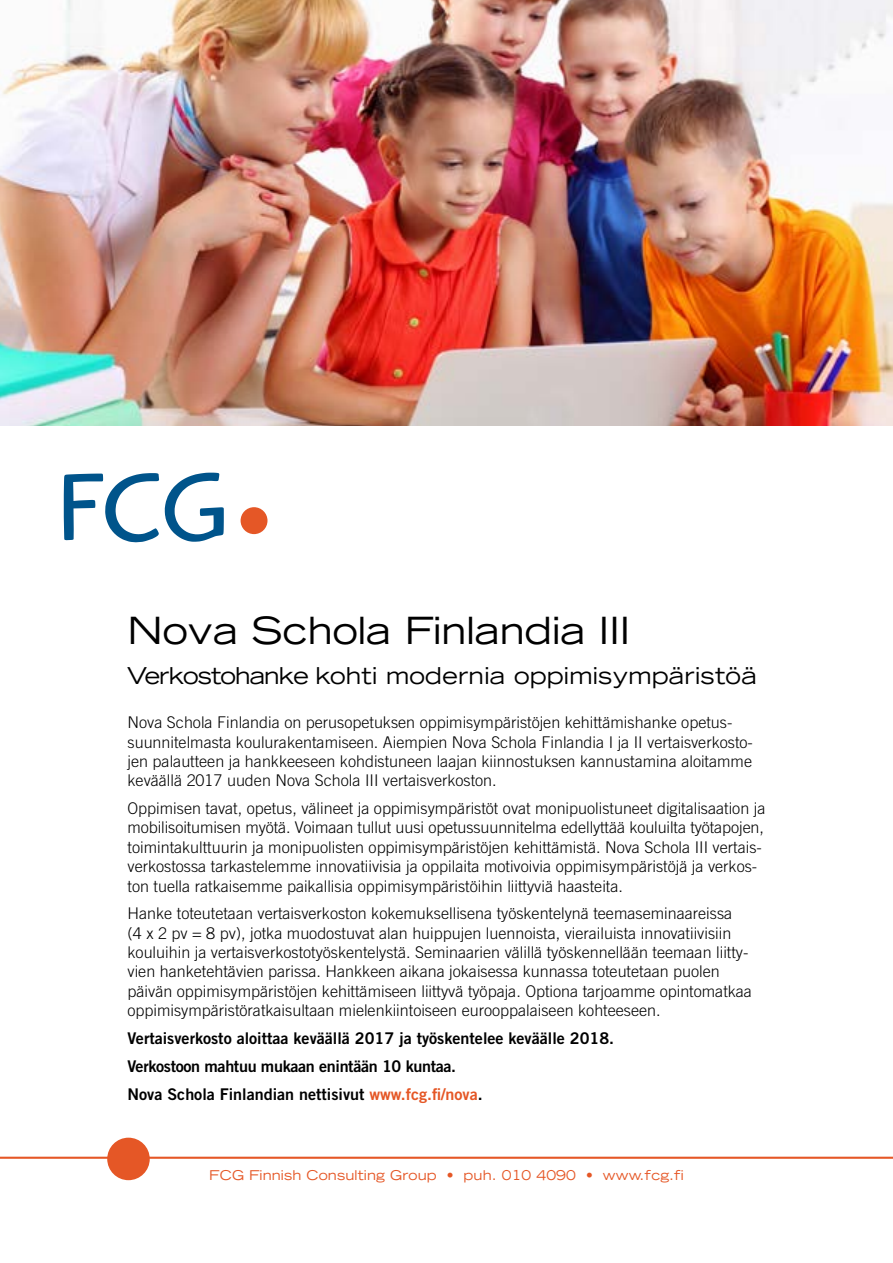
<style>
.page{position:relative;width:893px;height:1263px;background:#fff}
.page>*{position:absolute;margin:0;border:0;box-sizing:border-box;transform-origin:0 0}
.t1{font:expanded 37.5px "Trade Gothic LT Std";color:#000}
.t2{font:expanded 23.25px "Trade Gothic LT Std";letter-spacing:.01em;color:#000}
.t3{font:300 16.2px/19.4px "Trade Gothic LT Std";color:#000}
.t4{font:16.2px/27.9px "Trade Gothic LT Std Bd 2";color:#000}
.t5{font:expanded 13.5px "Trade Gothic LT Std";letter-spacing:.01em;color:#e55726}
.s1{color:#e55726}
</style>
<div class="page">
<hr style="left:0;top:1157px;width:893px;height:2px;background:#e55726">
<img style="left:0;top:0;width:893px;height:426px">
<svg style="left:165px;top:473px;width:59px;height:69px"></svg>
<svg style="left:64px;top:473px;width:95px;height:69px"></svg>
<div style="left:241px;top:507px;width:26px;height:27px;background:#e55726;border-radius:50%"></div>
<div style="left:107px;top:1138px;width:43px;height:42px;background:#e55726;border-radius:50%"></div>
<h1 class="t1" style="left:128px;top:606px;width:504px">Nova Schola Finlandia III</h1>
<h2 class="t2" style="left:128px;top:661px;width:631px">Verkostohanke kohti modernia oppimisympäristöä</h2>
<p class="t3" style="left:128px;top:712px;width:627px">Nova Schola Finlandia on perusopetuksen oppimisympäristöjen kehittämishanke opetus&shy;suunnitelmasta koulurakentamiseen. Aiempien Nova Schola Finlandia I ja II vertaisverkosto&shy;jen palautteen ja hankkeeseen kohdistuneen laajan kiinnostuksen kannustamina aloitamme keväällä 2017 uuden Nova Schola III vertaisverkoston.</p>
<p class="t3" style="left:128px;top:798px;width:639px">Oppimisen tavat, opetus, välineet ja oppimisympäristöt ovat monipuolistuneet digitalisaation ja mobilisoitumisen myötä. Voimaan tullut uusi opetussuunnitelma edellyttää kouluilta työtapojen, toimintakulttuurin ja monipuolisten oppimisympäristöjen kehittämistä. Nova Schola III vertais&shy;verkostossa tarkastelemme innovatiivisia ja oppilaita motivoivia oppimisympäristöjä ja verkos&shy;ton tuella ratkaisemme paikallisia oppimisympäristöihin liittyviä haasteita.</p>
<p class="t3" style="left:128px;top:904px;width:626px">Hanke toteutetaan vertaisverkoston kokemuksellisena työskentelynä teemaseminaareissa<br>(4 x 2 pv = 8 pv), jotka muodostuvat alan huippujen luennoista, vierailuista innovatiivisiin kouluihin ja vertaisverkostotyöskentelystä. Seminaarien välillä työskennellään teemaan liitty&shy;vien hanketehtävien parissa. Hankkeen aikana jokaisessa kunnassa toteutetaan puolen päivän oppimisympäristöjen kehittämiseen liittyvä työpaja. Optiona tarjoamme opintomatkaa oppimisympäristöratkaisultaan mielenkiintoiseen eurooppalaiseen kohteeseen.</p>
<p class="t4" style="left:128px;top:1024px;width:488px">Vertaisverkosto aloittaa keväällä 2017 ja työskentelee keväälle 2018.<br>Verkostoon mahtuu mukaan enintään 10 kuntaa.<br>Nova Schola Finlandian nettisivut <span class="s1">www.fcg.fi/nova</span>.</p>
<p class="t5" style="left:209px;top:1166px;width:476px">FCG Finnish Consulting Group • puh. 010 4090 • www.fcg.fi</p>
</div>
